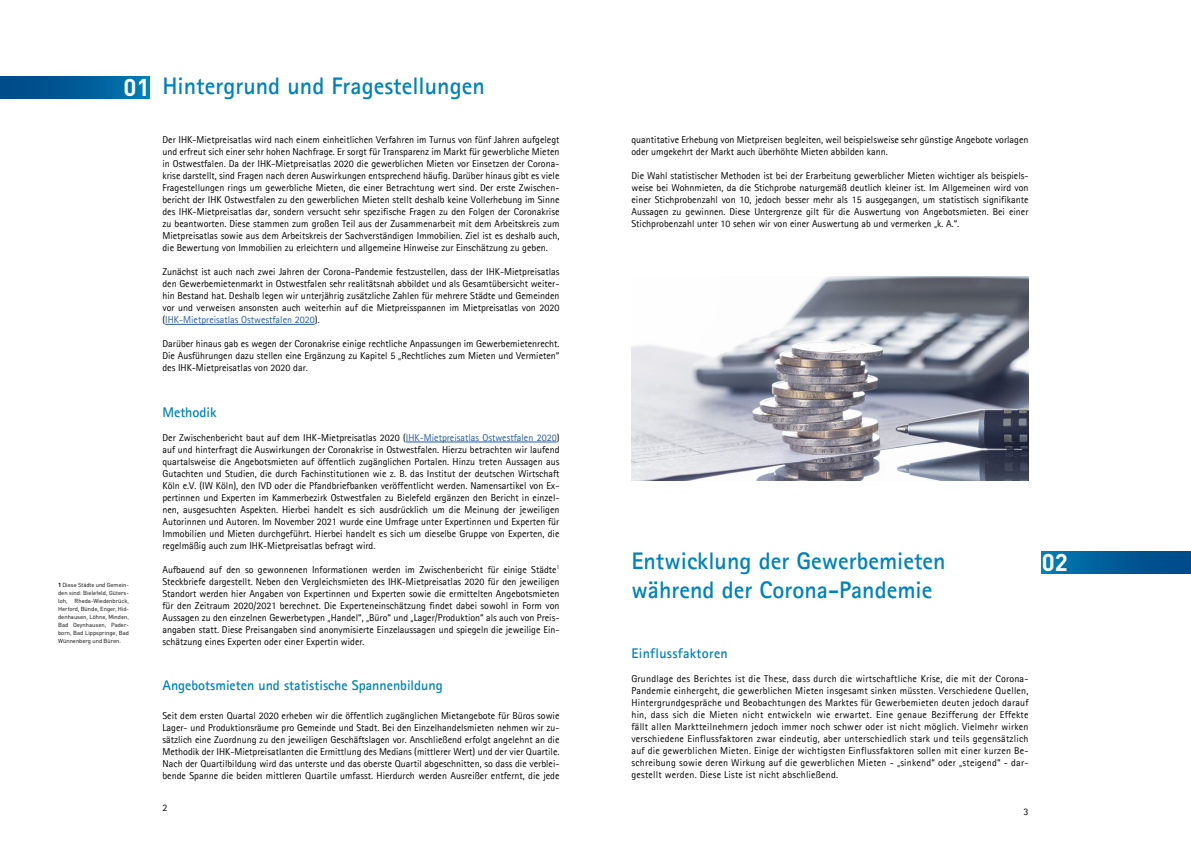
<style>
.page{position:relative;width:1191px;height:842px;background:#fff}
.page>*{position:absolute;margin:0;border:0;box-sizing:border-box;transform-origin:0 0}
.t1{font:700 24px/28.8px "Agfa Rotis Sans Serif";color:#0083bc}
.t2{font:700 24px "DINOT";color:#fff}
.t3{font:700 14px "Agfa Rotis Sans Serif";color:#0083bc}
.t4{font:700 14px "Agfa Rotis Sans Serif";letter-spacing:.02em;color:#0083bc}
.t5{font:10px/12px "Agfa Rotis Sans Serif";color:#000;text-align:justify}
.t6{font:5.8px/8px "DINOT";color:#000;text-align:justify}
.s1{font-family:"DINOT";color:#fff}
.s2{font-weight:700}
.s3{color:#275b9b}
</style>
<div class="page">
<hr style="left:165px;top:324px;width:150px;height:1px;background:#275b9b">
<hr style="left:406px;top:442px;width:150px;height:1px;background:#275b9b">
<div style="left:0;top:77px;width:150px;height:22px;background:linear-gradient(to right,#004382,#0078b1)"></div>
<div style="left:1041px;top:551px;width:150px;height:23px;background:linear-gradient(to right,#007ab3,#004482)"></div>
<img style="left:631px;top:276px;width:397px;height:204px">
<h1 class="t1" style="left:124px;top:71px;width:363px"><span class="s1">01</span> Hintergrund und Fragestellungen</h1>
<p class="t6" style="left:58px;top:581px;width:72px"><span class="s2">1</span> Diese Städte und Gemein&shy;den sind: Bielefeld, Güters&shy;loh, Rheda-Wiedenbrück, Herford, Bünde, Enger, Hid&shy;denhausen, Löhne, Minden, Bad Oeynhausen, Pader&shy;born, Bad Lippspringe, Bad Wünnenberg und Büren.</p>
<p class="t5" style="left:162px;top:133px;width:398px">Der IHK-Mietpreisatlas wird nach einem einheitlichen Verfahren im Turnus von fünf Jahren aufgelegt und erfreut sich einer sehr hohen Nachfrage. Er sorgt für Transparenz im Markt für gewerbliche Mieten in Ostwestfalen. Da der IHK-Mietpreisatlas 2020 die gewerblichen Mieten vor Einsetzen der Corona&shy;krise darstellt, sind Fragen nach deren Auswirkungen entsprechend häufig. Darüber hinaus gibt es viele Fragestellungen rings um gewerbliche Mieten, die einer Betrachtung wert sind. Der erste Zwischen&shy;bericht der IHK Ostwestfalen zu den gewerblichen Mieten stellt deshalb keine Vollerhebung im Sinne des IHK-Mietpreisatlas dar, sondern versucht sehr spezifische Fragen zu den Folgen der Coronakrise zu beantworten. Diese stammen zum großen Teil aus der Zusammenarbeit mit dem Arbeitskreis zum Mietpreisatlas sowie aus dem Arbeitskreis der Sachverständigen Immobilien. Ziel ist es deshalb auch, die Bewertung von Immobilien zu erleichtern und allgemeine Hinweise zur Einschätzung zu geben.</p>
<p class="t5" style="left:162px;top:265px;width:398px">Zunächst ist auch nach zwei Jahren der Corona-Pandemie festzustellen, dass der IHK-Mietpreisatlas den Gewerbemietenmarkt in Ostwestfalen sehr realitätsnah abbildet und als Gesamtübersicht weiter&shy;hin Bestand hat. Deshalb legen wir unterjährig zusätzliche Zahlen für mehrere Städte und Gemeinden vor und verweisen ansonsten auch weiterhin auf die Mietpreisspannen im Mietpreisatlas von 2020 (<span class="s3">IHK-Mietpreisatlas Ostwestfalen 2020</span>).</p>
<p class="t5" style="left:162px;top:337px;width:398px">Darüber hinaus gab es wegen der Coronakrise einige rechtliche Anpassungen im Gewerbemietenrecht.<br>Die Ausführungen dazu stellen eine Ergänzung zu Kapitel 5 „Rechtliches zum Mieten und Vermieten“ des IHK-Mietpreisatlas von 2020 dar.</p>
<h2 class="t3" style="left:162px;top:403px;width:56px">Methodik</h2>
<p class="t5" style="left:162px;top:431px;width:398px">Der Zwischenbericht baut auf dem IHK-Mietpreisatlas 2020 (<span class="s3">IHK-Mietpreisatlas Ostwestfalen 2020</span>) auf und hinterfragt die Auswirkungen der Coronakrise in Ostwestfalen. Hierzu betrachten wir laufend quartalsweise die Angebotsmieten auf öffentlich zugänglichen Portalen. Hinzu treten Aussagen aus Gutachten und Studien, die durch Fachinstitutionen wie z. B. das Institut der deutschen Wirtschaft Köln e.V. (IW Köln), den IVD oder die Pfandbriefbanken veröffentlicht werden. Namensartikel von Ex&shy;pertinnen und Experten im Kammerbezirk Ostwestfalen zu Bielefeld ergänzen den Bericht in einzel&shy;nen, ausgesuchten Aspekten. Hierbei handelt es sich ausdrücklich um die Meinung der jeweiligen Autorinnen und Autoren. Im November 2021 wurde eine Umfrage unter Expertinnen und Experten für Immobilien und Mieten durchgeführt. Hierbei handelt es sich um dieselbe Gruppe von Experten, die regelmäßig auch zum IHK-Mietpreisatlas befragt wird.</p>
<p class="t5" style="left:162px;top:563px;width:398px">Aufbauend auf den so gewonnenen Informationen werden im Zwischenbericht für einige Städte<sup>1<br></sup>Steckbriefe dargestellt. Neben den Vergleichsmieten des IHK-Mietpreisatlas 2020 für den jeweiligen Standort werden hier Angaben von Expertinnen und Experten sowie die ermittelten Angebotsmieten für den Zeitraum 2020/2021 berechnet. Die Experteneinschätzung findet dabei sowohl in Form von Aussagen zu den einzelnen Gewerbetypen „Handel“, „Büro“ und „Lager/Produktion“ als auch von Preis&shy;angaben statt. Diese Preisangaben sind anonymisierte Einzelaussagen und spiegeln die jeweilige Ein&shy;schätzung eines Experten oder einer Expertin wider.</p>
<h2 class="t3" style="left:162px;top:677px;width:282px">Angebotsmieten und statistische Spannenbildung</h2>
<p class="t5" style="left:162px;top:710px;width:398px">Seit dem ersten Quartal 2020 erheben wir die öffentlich zugänglichen Mietangebote für Büros sowie Lager- und Produktionsräume pro Gemeinde und Stadt. Bei den Einzelhandelsmieten nehmen wir zu&shy;sätzlich eine Zuordnung zu den jeweiligen Geschäftslagen vor. Anschließend erfolgt angelehnt an die Methodik der IHK-Mietpreisatlanten die Ermittlung des Medians (mittlerer Wert) und der vier Quartile.<br>Nach der Quartilbildung wird das unterste und das oberste Quartil abgeschnitten, so dass die verblei&shy;bende Spanne die beiden mittleren Quartile umfasst. Hierdurch werden Ausreißer entfernt, die jede</p>
<p class="t5" style="left:162px;top:801px;width:6px">2</p>
<p class="t5" style="left:631px;top:133px;width:398px">quantitative Erhebung von Mietpreisen begleiten, weil beispielsweise sehr günstige Angebote vorlagen oder umgekehrt der Markt auch überhöhte Mieten abbilden kann.</p>
<p class="t5" style="left:631px;top:169px;width:398px">Die Wahl statistischer Methoden ist bei der Erarbeitung gewerblicher Mieten wichtiger als beispiels&shy;weise bei Wohnmieten, da die Stichprobe naturgemäß deutlich kleiner ist. Im Allgemeinen wird von einer Stichprobenzahl von 10, jedoch besser mehr als 15 ausgegangen, um statistisch signifikante Aussagen zu gewinnen. Diese Untergrenze gilt für die Auswertung von Angebotsmieten. Bei einer Stichprobenzahl unter 10 sehen wir von einer Auswertung ab und vermerken „k. A.“.</p>
<h1 class="t1" style="left:631px;top:546px;width:316px">Entwicklung der Gewerbemieten während der Corona-Pandemie</h1>
<h1 class="t2" style="left:1042px;top:546px;width:28px">02</h1>
<h2 class="t4" style="left:631px;top:644px;width:98px">Einflussfaktoren</h2>
<p class="t5" style="left:631px;top:672px;width:398px">Grundlage des Berichtes ist die These, dass durch die wirtschaftliche Krise, die mit der Corona-Pandemie einhergeht, die gewerblichen Mieten insgesamt sinken müssten. Verschiedene Quellen, Hintergrundgespräche und Beobachtungen des Marktes für Gewerbemieten deuten jedoch darauf hin, dass sich die Mieten nicht entwickeln wie erwartet. Eine genaue Bezifferung der Effekte fällt allen Marktteilnehmern jedoch immer noch schwer oder ist nicht möglich. Vielmehr wirken verschiedene Einflussfaktoren zwar eindeutig, aber unterschiedlich stark und teils gegensätzlich auf die gewerblichen Mieten. Einige der wichtigsten Einflussfaktoren sollen mit einer kurzen Be&shy;schreibung sowie deren Wirkung auf die gewerblichen Mieten - „sinkend“ oder „steigend“ - dar&shy;gestellt werden. Diese Liste ist nicht abschließend.</p>
<p class="t5" style="left:1023px;top:806px;width:7px">3</p>
</div>
